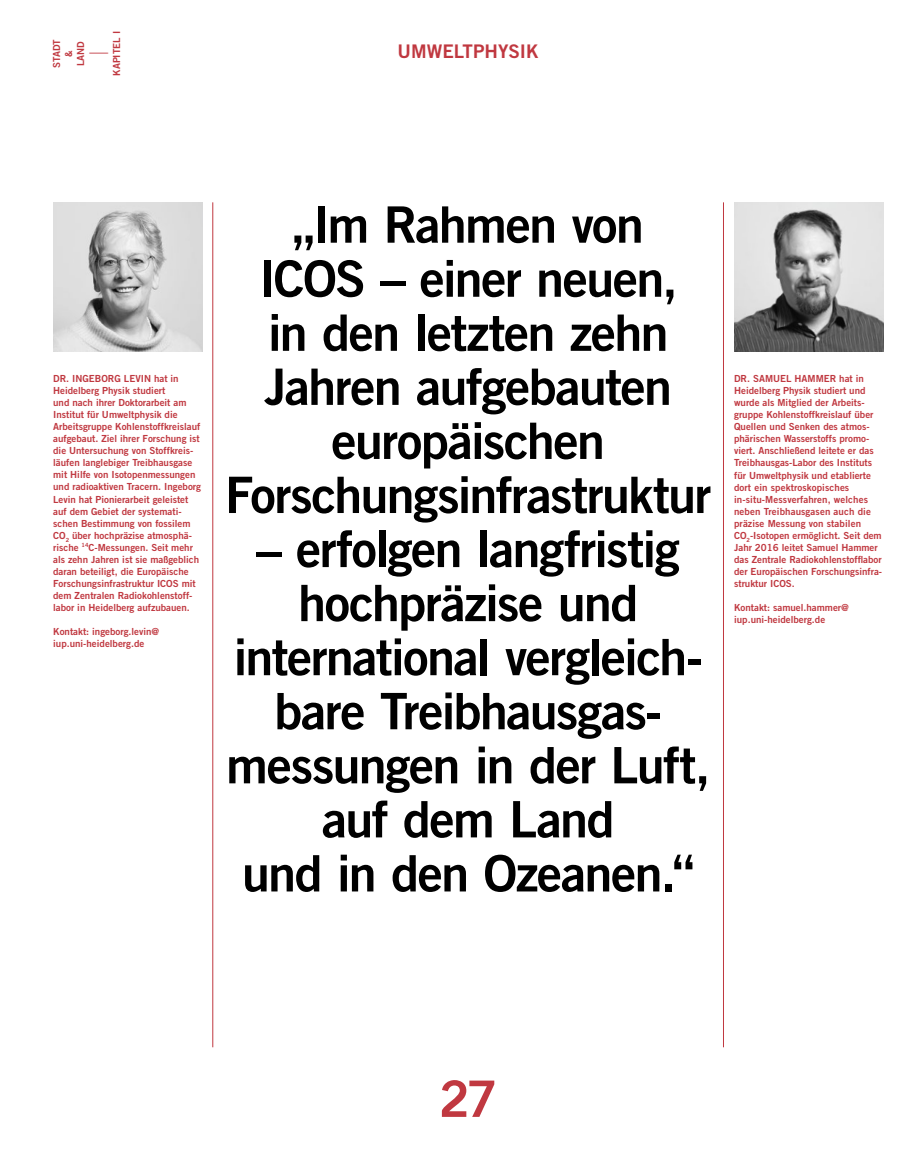
<style>
.page{position:relative;width:915px;height:1149px;background:#fff}
.page>*{position:absolute;margin:0;border:0;box-sizing:border-box;transform-origin:0 0}
.t1{font:50.25px/54px "Trade Gothic LT Std Bd 2";letter-spacing:-.03em;color:#000;text-align:center}
.t2{font:50.25px "Trade Gothic LT Std Bd 2";color:#c03840}
.t3{font:18.75px "Trade Gothic LT Std Bd 2";color:#c03840}
.t4{font:300 18.75px "Trade Gothic LT Std";color:#c03840}
.t5{font:9.75px/12px "Trade Gothic LT Std Bd 2";color:#c03840}
</style>
<div class="page">
<img style="left:53px;top:202px;width:149px;height:149px">
<img style="left:734px;top:202px;width:148px;height:149px">
<hr style="left:212px;top:202px;width:1px;height:844px;background:#c03840">
<hr style="left:723px;top:202px;width:1px;height:844px;background:#c03840">
<p class="t5" style="left:51px;top:68px;width:30px;text-align:center;rotate:-90deg">STADT &amp;<br>LAND</p>
<p class="t5" style="left:111px;top:76px;width:46px;rotate:-90deg">KAPITEL I</p>
<h2 class="t4" style="left:89px;top:40px;width:20px">—</h2>
<h2 class="t3" style="left:397px;top:39px;width:142px">UMWELTPHYSIK</h2>
<p class="t5" style="left:53px;top:372px;width:149px">DR. INGEBORG LEVIN hat in Heidelberg Physik studiert<br>und nach ihrer Doktorarbeit am Institut für Umweltphysik die Arbeitsgruppe Kohlenstoffkreislauf aufgebaut. Ziel ihrer Forschung ist die Untersuchung von Stoffkreis&shy;läufen langlebiger Treibhausgase mit Hilfe von Isotopenmessungen und radioaktiven Tracern. Ingeborg Levin hat Pionierarbeit geleistet auf dem Gebiet der systemati&shy;schen Bestimmung von fossilem CO<sub>2</sub> über hochpräzise atmosphä&shy;rische <sup>14</sup>C-Messungen. Seit mehr als zehn Jahren ist sie maßgeblich daran beteiligt, die Europäische Forschungsinfrastruktur ICOS mit dem Zentralen Radiokohlenstoff&shy;labor in Heidelberg aufzubauen.</p>
<p class="t5" style="left:53px;top:624px;width:108px">Kontakt: ingeborg.levin@ iup.uni-heidelberg.de</p>
<h1 class="t1" style="left:225px;top:197px;width:487px">„Im Rahmen von<br>ICOS – einer neuen,<br>in den letzten zehn<br>Jahren aufgebauten europäischen<br>Forschungsinfrastruktur</h1>
<h1 class="t1" style="left:226px;top:521px;width:485px">– erfolgen langfristig hochpräzise und international vergleich&shy;bare Treibhausgas&shy;messungen in der Luft, auf dem Land<br>und in den Ozeanen.“</h1>
<p class="t5" style="left:733px;top:372px;width:149px">DR. SAMUEL HAMMER hat in<br>Heidelberg Physik studiert und wurde als Mitglied der Arbeits&shy;gruppe Kohlenstoffkreislauf über<br>Quellen und Senken des atmos&shy;phärischen Wasserstoffs promo&shy;viert. Anschließend leitete er das<br>Treibhausgas-Labor des Instituts für Umweltphysik und etablierte dort ein spektroskopisches in-situ-Messverfahren, welches neben Treibhausgasen auch die präzise Messung von stabilen<br>CO<sub>2</sub>-Isotopen ermöglicht. Seit dem<br>Jahr 2016 leitet Samuel Hammer das Zentrale Radiokohlenstofflabor der Europäischen Forschungsinfra&shy;struktur ICOS.</p>
<p class="t5" style="left:733px;top:600px;width:116px">Kontakt: samuel.hammer@ iup.uni-heidelberg.de</p>
<h1 class="t2" style="left:439px;top:1067px;width:60px">27</h1>
</div>
